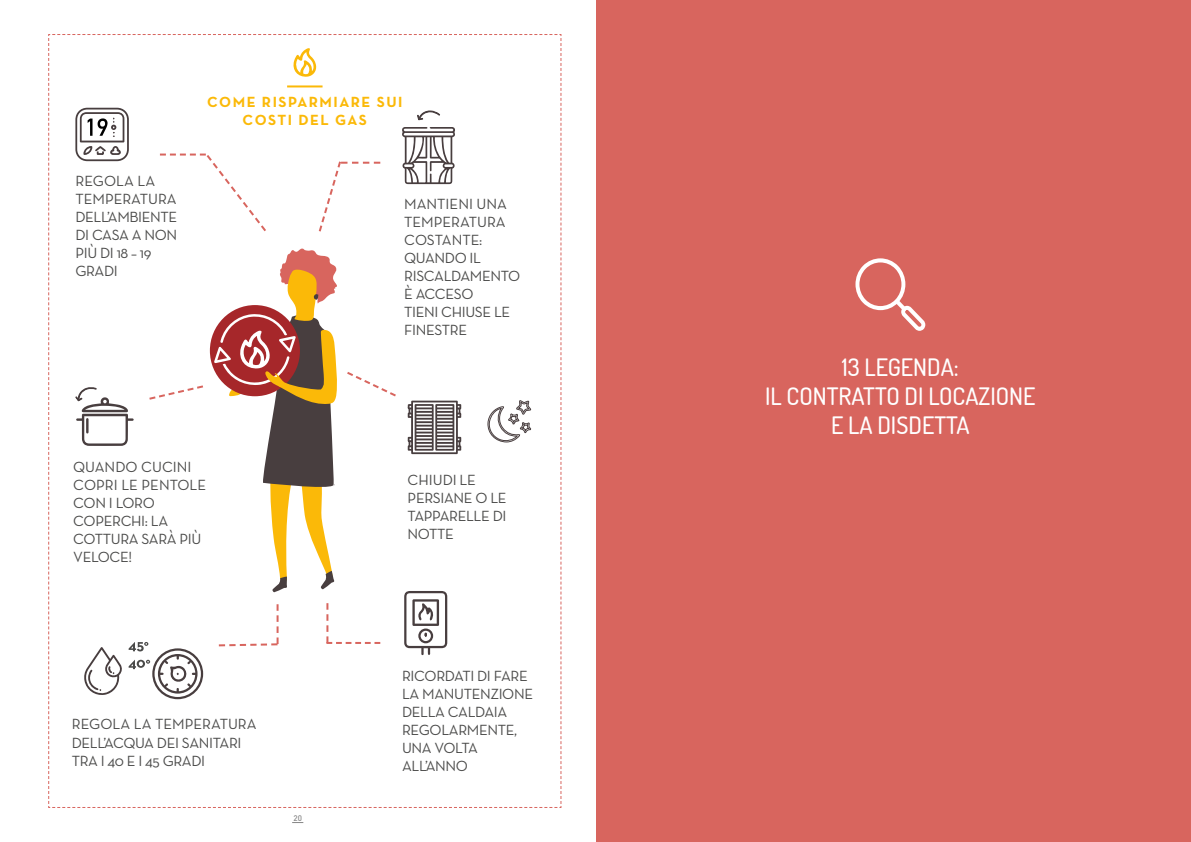
<style>
.page{position:relative;width:1191px;height:842px;background:#fff}
.page>*{position:absolute;margin:0;border:0;box-sizing:border-box;transform-origin:0 0}
.t1{font:200 24px/28.8px "Dosis";color:#fff;text-align:center}
.t2{font:15px/18px "Neutra Text";letter-spacing:-.025em;color:#4a4a49}
.t3{font:700 15px/18px "Neutra Text";letter-spacing:.1em;color:#fbb908;text-align:center}
.t4{font:500 8px "DIN Pro";color:#878787}
</style>
<div class="page">
<svg style="left:48px;top:34px;width:513px;height:774px"></svg>
<hr style="left:287px;top:85px;width:35px;height:2px;background:#fbb908">
<div style="left:596px;top:0;width:595px;height:842px;background:#d8655e"></div>
<svg style="left:855px;top:258px;width:70px;height:73px"></svg>
<p class="t2" style="left:75px;top:172px;width:103px">REGOLA LA<br>TEMPERATURA<br>DELL’AMBIENTE<br>DI CASA A NON<br>PIÙ DI 18 – 19<br>GRADI</p>
<p class="t3" style="left:207px;top:92px;width:197px">COME RISPARMIARE SUI<br>COSTI DEL GAS</p>
<p class="t2" style="left:404px;top:194px;width:117px">MANTIENI UNA<br>TEMPERATURA<br>COSTANTE:<br>QUANDO IL<br>RISCALDAMENTO<br>È ACCESO<br>TIENI CHIUSE LE<br>FINESTRE</p>
<p class="t2" style="left:73px;top:458px;width:134px">QUANDO CUCINI<br>COPRI LE PENTOLE<br>CON I LORO<br>COPERCHI: LA<br>COTTURA SARÀ PIÙ<br>VELOCE!</p>
<p class="t2" style="left:72px;top:715px;width:186px">REGOLA LA TEMPERATURA<br>DELL’ACQUA DEI SANITARI<br>TRA I 40 E I 45 GRADI</p>
<p class="t4" style="left:293px;top:811px;width:10px">20</p>
<p class="t2" style="left:408px;top:471px;width:100px">CHIUDI LE<br>PERSIANE O LE<br>TAPPARELLE DI<br>NOTTE</p>
<p class="t2" style="left:402px;top:667px;width:132px">RICORDATI DI FARE<br>LA MANUTENZIONE<br>DELLA CALDAIA<br>REGOLARMENTE,<br>UNA VOLTA<br>ALL’ANNO</p>
<h1 class="t1" style="left:765px;top:352px;width:272px">13 LEGENDA:<br>IL CONTRATTO DI LOCAZIONE<br>E LA DISDETTA</h1>
</div>
